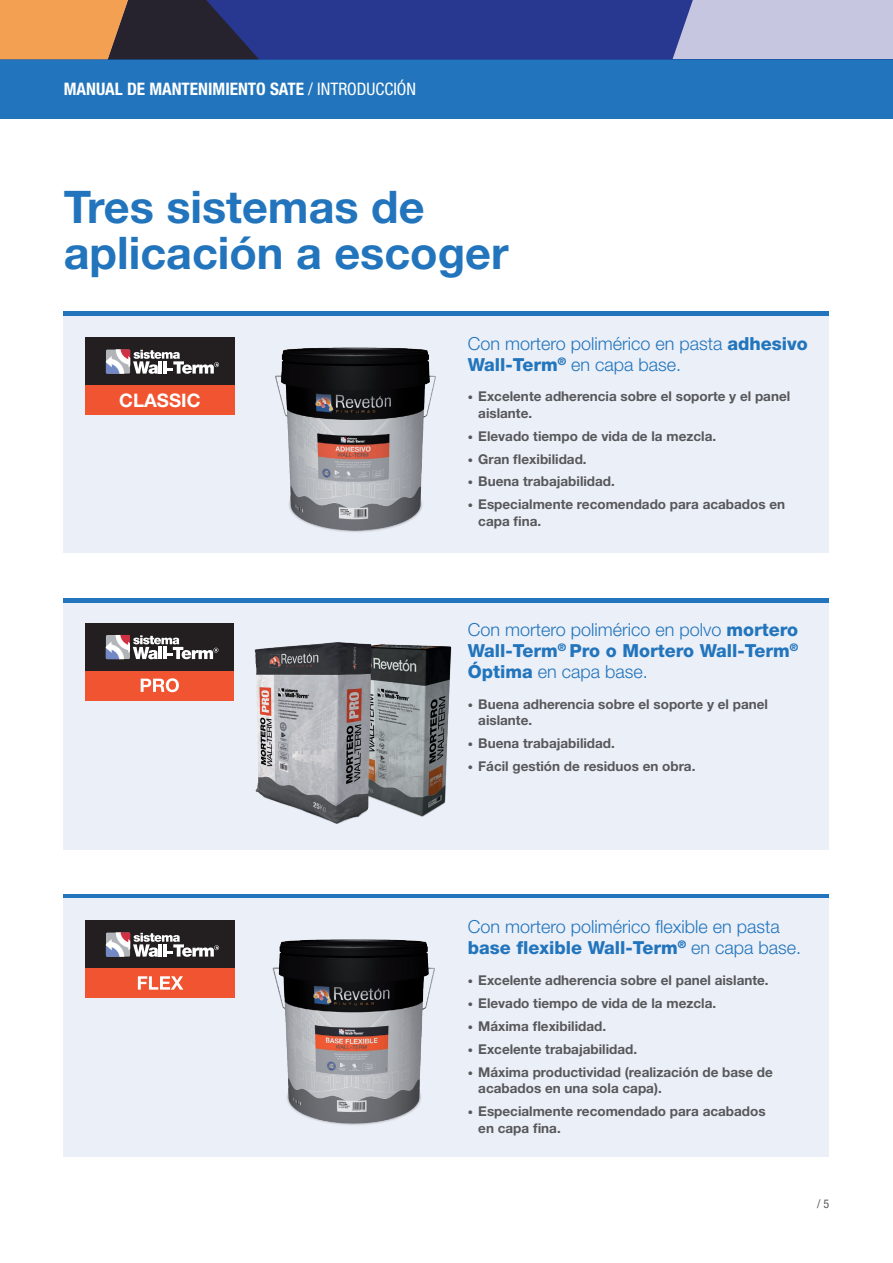
<style>
.page{position:relative;width:893px;height:1263px;background:#fff}
.page>*{position:absolute;margin:0;border:0;box-sizing:border-box;transform-origin:0 0}
.t1{font:700 45px/45px "Helvetica Neue LT Std";color:#2275bc}
.t2{font:700 18.6px "Helvetica Neue";color:#fff}
.t3{font:300 18px/21px "Helvetica Neue LT Std";color:#2275bc}
.t4{font:800 18px/21px "Helvetica Neue LT Std";color:#2275bc;text-align:justify}
.t5{font:700 condensed 17.25px "Helvetica Neue LT Std";color:#fff}
.t6{font:700 13.5px/16.5px "Helvetica Neue LT Std";color:#57585a}
.t7{font:condensed 12px "Helvetica Neue LT Std";color:#57585a}
.s1{font-weight:400}
.s2{font-weight:800}
.s3{font-weight:500;font-size:10.5px}
.s4{font-weight:300}
</style>
<div class="page">
<div style="left:0;top:59px;width:893px;height:60px;background:#2275bc"></div>
<div style="left:0;top:0;width:893px;height:59px;background:#c6c6e0"></div>
<svg style="left:0;top:0;width:693px;height:59px"></svg>
<div style="left:64px;top:602px;width:765px;height:247px;background:#ebeff8"></div>
<hr style="left:64px;top:598px;width:765px;height:4px;background:#2275bc">
<img style="left:254px;top:642px;width:198px;height:182px">
<div style="left:85px;top:623px;width:149px;height:48px;background:#231f20"></div>
<div style="left:85px;top:671px;width:149px;height:29px;background:#f05430"></div>
<svg style="left:106px;top:635px;width:112px;height:24px"></svg>
<svg style="left:141px;top:678px;width:38px;height:14px"></svg>
<hr style="left:64px;top:894px;width:765px;height:4px;background:#2275bc">
<div style="left:64px;top:898px;width:765px;height:259px;background:#ebeff8"></div>
<div style="left:85px;top:920px;width:150px;height:48px;background:#231f20"></div>
<div style="left:85px;top:968px;width:150px;height:30px;background:#f05430"></div>
<svg style="left:106px;top:932px;width:113px;height:25px"></svg>
<svg style="left:138px;top:976px;width:45px;height:14px"></svg>
<img style="left:272px;top:939px;width:163px;height:186px">
<div style="left:64px;top:315px;width:765px;height:238px;background:#ebeff8"></div>
<div style="left:85px;top:337px;width:150px;height:48px;background:#231f20"></div>
<div style="left:85px;top:385px;width:150px;height:30px;background:#f05430"></div>
<svg style="left:106px;top:349px;width:113px;height:25px"></svg>
<img style="left:275px;top:347px;width:161px;height:185px">
<hr style="left:64px;top:311px;width:765px;height:4px;background:#2275bc">
<p class="t5" style="left:64px;top:78px;width:354px">MANUAL DE MANTENIMIENTO SATE <span class="s1">/ INTRODUCCIÓN</span></p>
<h1 class="t1" style="left:64px;top:184px;width:446px">Tres sistemas de aplicación a escoger</h1>
<h3 class="t3" style="left:468px;top:333px;width:342px">Con mortero polimérico en pasta <span class="s2">adhesivo<br>Wall-Term</span><sup>®</sup> en capa base.</h3>
<h2 class="t2" style="left:119px;top:388px;width:83px">CLASSIC</h2>
<p class="t6" style="left:478px;top:388px;width:313px;text-indent:-10px"><span class="s3">•</span> Excelente adherencia sobre el soporte y el panel aislante.</p>
<p class="t6" style="left:468px;top:427px;width:250px"><span class="s3">•</span> Elevado tiempo de vida de la mezcla.</p>
<p class="t6" style="left:468px;top:450px;width:120px"><span class="s3">•</span> Gran flexibilidad.</p>
<p class="t6" style="left:468px;top:473px;width:149px"><span class="s3">•</span> Buena trabajabilidad.</p>
<p class="t6" style="left:478px;top:496px;width:308px;text-indent:-10px"><span class="s3">•</span> Especialmente recomendado para acabados en capa fina.</p>
<h3 class="t4" style="left:468px;top:619px;width:332px"><span class="s4">Con mortero polimérico en polvo</span> mortero Wall-Term<sup>®</sup> Pro o Mortero Wall-Term<sup>® </sup>Óptima <span class="s4">en capa base.</span></h3>
<p class="t6" style="left:478px;top:695px;width:291px;text-indent:-10px"><span class="s3">•</span> Buena adherencia sobre el soporte y el panel aislante.</p>
<p class="t6" style="left:468px;top:735px;width:149px"><span class="s3">•</span> Buena trabajabilidad.</p>
<p class="t6" style="left:468px;top:757px;width:229px"><span class="s3">•</span> Fácil gestión de residuos en obra.</p>
<h3 class="t3" style="left:468px;top:916px;width:335px">Con mortero polimérico flexible en pasta <span class="s2">base flexible Wall-Term</span><sup>®</sup> en capa base.</h3>
<p class="t6" style="left:468px;top:972px;width:302px"><span class="s3">•</span> Excelente adherencia sobre el panel aislante.</p>
<p class="t6" style="left:468px;top:995px;width:250px"><span class="s3">•</span> Elevado tiempo de vida de la mezcla.</p>
<p class="t6" style="left:468px;top:1017px;width:140px"><span class="s3">•</span> Máxima flexibilidad.</p>
<p class="t6" style="left:468px;top:1040px;width:171px"><span class="s3">•</span> Excelente trabajabilidad.</p>
<p class="t6" style="left:478px;top:1063px;width:296px;text-indent:-10px"><span class="s3">•</span> Máxima productividad (realización de base de acabados en una sola capa).</p>
<p class="t6" style="left:478px;top:1103px;width:289px;text-indent:-10px"><span class="s3">•</span> Especialmente recomendado para acabados en capa fina.</p>
<p class="t7" style="left:817px;top:1196px;width:13px">/ 5</p>
</div>
